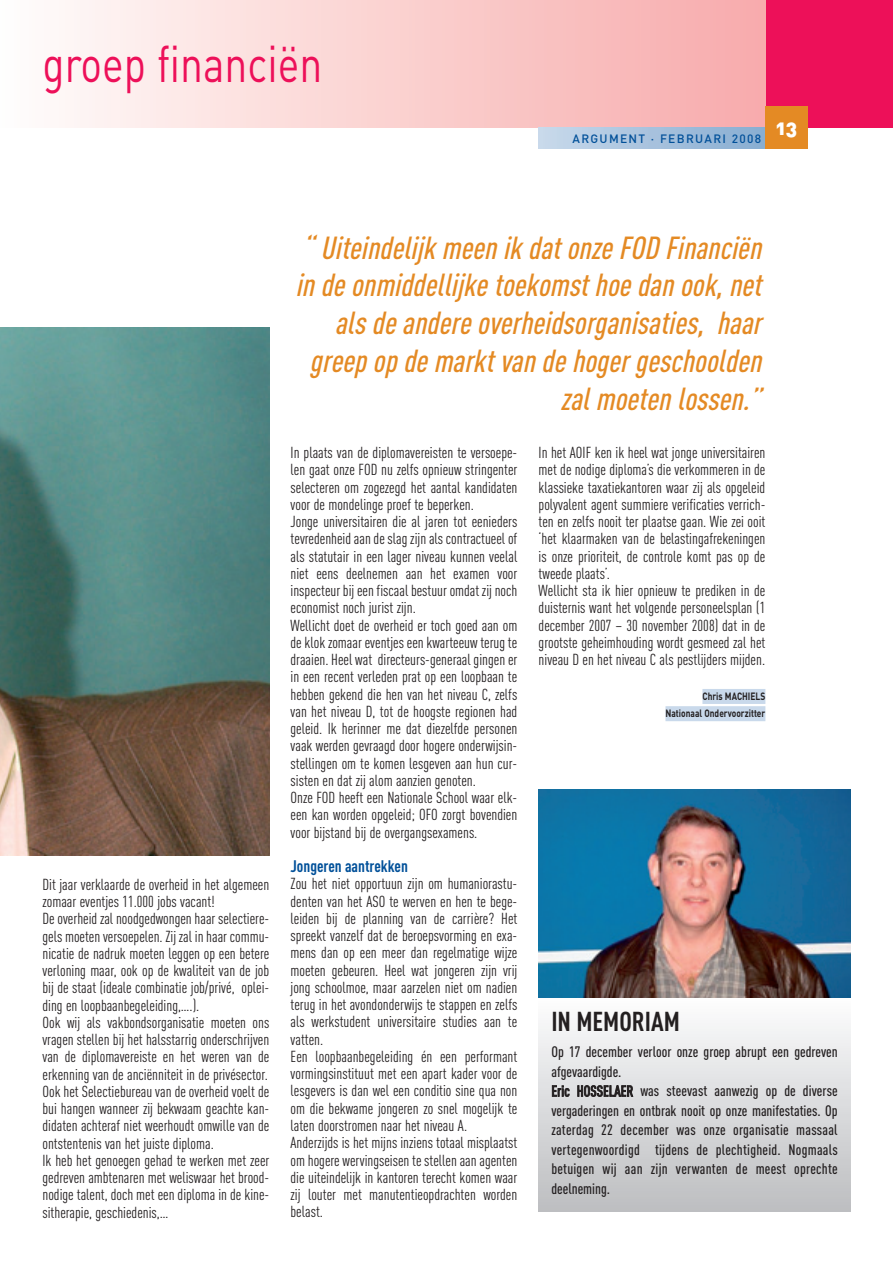
<style>
.page{position:relative;width:893px;height:1263px;background:#fff}
.page>*{position:absolute;margin:0;border:0;box-sizing:border-box;transform-origin:0 0}
.t1{font:51px "DIN";color:#ed1059;scale:.8 1}
.t2{font:italic 31.5px/37.8px "DIN Cond Medium Alternate";color:#e48a24;text-align:right}
.t3{font:700 27px "DIN Cond";color:#231f20}
.t4{font:21px "DIN Black Alternate";color:#fff}
.t5{font:700 16.5px "DIN Cond";color:#015099}
.t6{font:15.75px/17.2px "DIN Cond";color:#231f20}
.t7{font:500 15px/19.5px "DIN Cond";letter-spacing:.005em;color:#231f20}
.t8{font:500 12px "DIN";letter-spacing:.105em;color:#015099}
.t9{font:700 10.5px/17.2px "DIN";color:#231f20;text-align:right;scale:.8 1}
</style>
<div class="page">
<div style="left:765px;top:0;width:128px;height:128px;background:#ed1059"></div>
<div style="left:0;top:0;width:765px;height:128px;background:linear-gradient(to right,#fefdfb,#f7aaaa)"></div>
<div style="left:539px;top:128px;width:226px;height:21px;background:linear-gradient(to right,#c8d9eb,#88add1)"></div>
<div style="left:702px;top:689px;width:63px;height:15px;background:#c9d9eb"></div>
<div style="left:665px;top:706px;width:100px;height:15px;background:#c9d9eb"></div>
<div style="left:765px;top:106px;width:43px;height:43px;background:#e48a24"></div>
<img style="left:0;top:327px;width:269px;height:528px">
<div style="left:539px;top:998px;width:311px;height:213px;background:linear-gradient(to bottom,#fcfdfd,#bcbec0)"></div>
<img style="left:539px;top:789px;width:311px;height:209px">
<h1 class="t1" style="left:43px;top:46px;width:351px">groep financiën</h1>
<p class="t8" style="left:573px;top:134px;width:190px">ARGUMENT · FEBRUARI 2008</p>
<h3 class="t4" style="left:776px;top:120px;width:23px">13</h3>
<h2 class="t2" style="left:295px;top:232px;width:473px">“ Uiteindelijk meen ik datonze FOD Financiën in de onmiddellijke toekomsthoe dan ook,net als de andere overheidsorganisaties, haar greep op de marktvan de hogergeschoolden zalmoeten lossen.”</h2>
<p class="t6" style="left:43px;top:877px;width:228px">Dit jaar verklaarde de overheid in het algemeen zomaar eventjes 11.000 jobs vacant!<br>De overheid zal noodgedwongen haar selectiere&shy;gels moeten versoepelen. Zij zal in haar commu&shy;nicatie de nadruk moeten leggen op een betere verloning maar, ook op de kwaliteit van de job bij de staat (ideale combinatie job/privé, oplei&shy;ding en loopbaanbegeleiding,….).<br>Ook wij als vakbondsorganisatie moeten ons vragen stellen bij het halsstarrig onderschrijven van de diplomavereiste en het weren van de erkenning van de anciënniteit in de privésector.<br>Ook het Selectiebureau van de overheid voelt de bui hangen wanneer zij bekwaam geachte kan&shy;didaten achteraf niet weerhoudt omwille van de ontstentenis van het juiste diploma.<br>Ik heb het genoegen gehad te werken met zeer gedreven ambtenaren met weliswaar het brood&shy;nodige talent, doch met een diploma in de kine&shy;sitherapie, geschiedenis,…</p>
<p class="t6" style="left:291px;top:445px;width:228px">In plaats van de diplomavereisten te versoepe&shy;len gaat onze FOD nu zelfs opnieuw stringenter selecteren om zogezegd het aantal kandidaten voor de mondelinge proef te beperken.<br>Jonge universitairen die al jaren tot eenieders tevredenheid aan de slag zijn als contractueel of als statutair in een lager niveau kunnen veelal niet eens deelnemen aan het examen voor inspecteur bij een fiscaal bestuur omdat zij noch economist noch jurist zijn.<br>Wellicht doet de overheid er toch goed aan om de klok zomaar eventjes een kwarteeuw terug te draaien. Heel wat directeurs-generaal gingen er in een recent verleden prat op een loopbaan te hebben gekend die hen van het niveau C, zelfs van het niveau D, tot de hoogste regionen had geleid. Ik herinner me dat diezelfde personen vaak werden gevraagd door hogere onderwijsin&shy;stellingen om te komen lesgeven aan hun cur&shy;sisten en dat zij alom aanzien genoten.<br>Onze FOD heeft een Nationale School waar elk&shy;een kan worden opgeleid; OFO zorgt bovendien voor bijstand bij de overgangsexamens.</p>
<p class="t5" style="left:291px;top:860px;width:119px">Jongeren aantrekken</p>
<p class="t6" style="left:291px;top:877px;width:228px">Zou het niet opportuun zijn om humaniorastu&shy;denten van het ASO te werven en hen te bege&shy;leiden bij de planning van de carrière? Het spreekt vanzelf dat de beroepsvorming en exa&shy;mens dan op een meer dan regelmatige wijze moeten gebeuren. Heel wat jongeren zijn vrij jong schoolmoe, maar aarzelen niet om nadien terug in het avondonderwijs te stappen en zelfs als werkstudent universitaire studies aan te vatten.<br>Een loopbaanbegeleiding én een performant vormingsinstituut met een apart kader voor de lesgevers is dan wel een conditio sine qua non om die bekwame jongeren zo snel mogelijk te laten doorstromen naar het niveau A.<br>Anderzijds is het mijns inziens totaal misplaatst om hogere wervingseisen te stellen aan agenten die uiteindelijk in kantoren terecht komen waar zij louter met manutentieopdrachten worden belast.</p>
<p class="t6" style="left:539px;top:445px;width:228px">In het AOIF ken ik heel wat jonge universitairen met de nodige diploma’s die verkommeren in de klassieke taxatiekantoren waar zij als opgeleid polyvalent agent summiere verificaties verrich&shy;ten en zelfs nooit ter plaatse gaan. Wie zei ooit ‘het klaarmaken van de belastingafrekeningen is onze prioriteit, de controle komt pas op de tweede plaats’.<br>Wellicht sta ik hier opnieuw te prediken in de duisternis want het volgende personeelsplan (1 december 2007 – 30 november 2008) dat in de grootste geheimhouding wordt gesmeed zal het niveau D en het niveau C als pestlijders mijden.</p>
<p class="t9" style="left:665px;top:688px;width:126px">Chris MACHIELS<br>Nationaal Ondervoorzitter</p>
<h3 class="t3" style="left:551px;top:1012px;width:130px">IN MEMORIAM</h3>
<p class="t7" style="left:551px;top:1044px;width:288px">Op 17 december verloor onze groep abrupt een gedreven afgevaardigde.<br>Eric HOSSELAER was steevast aanwezig op de diverse vergaderingen en ontbrak nooit op onze manifestaties. Op zaterdag 22 december was onze organisatie massaal vertegenwoordigd tijdens de plechtigheid. Nogmaals betuigen wij aan zijn verwanten de meest oprechte deelneming.</p>
</div>
